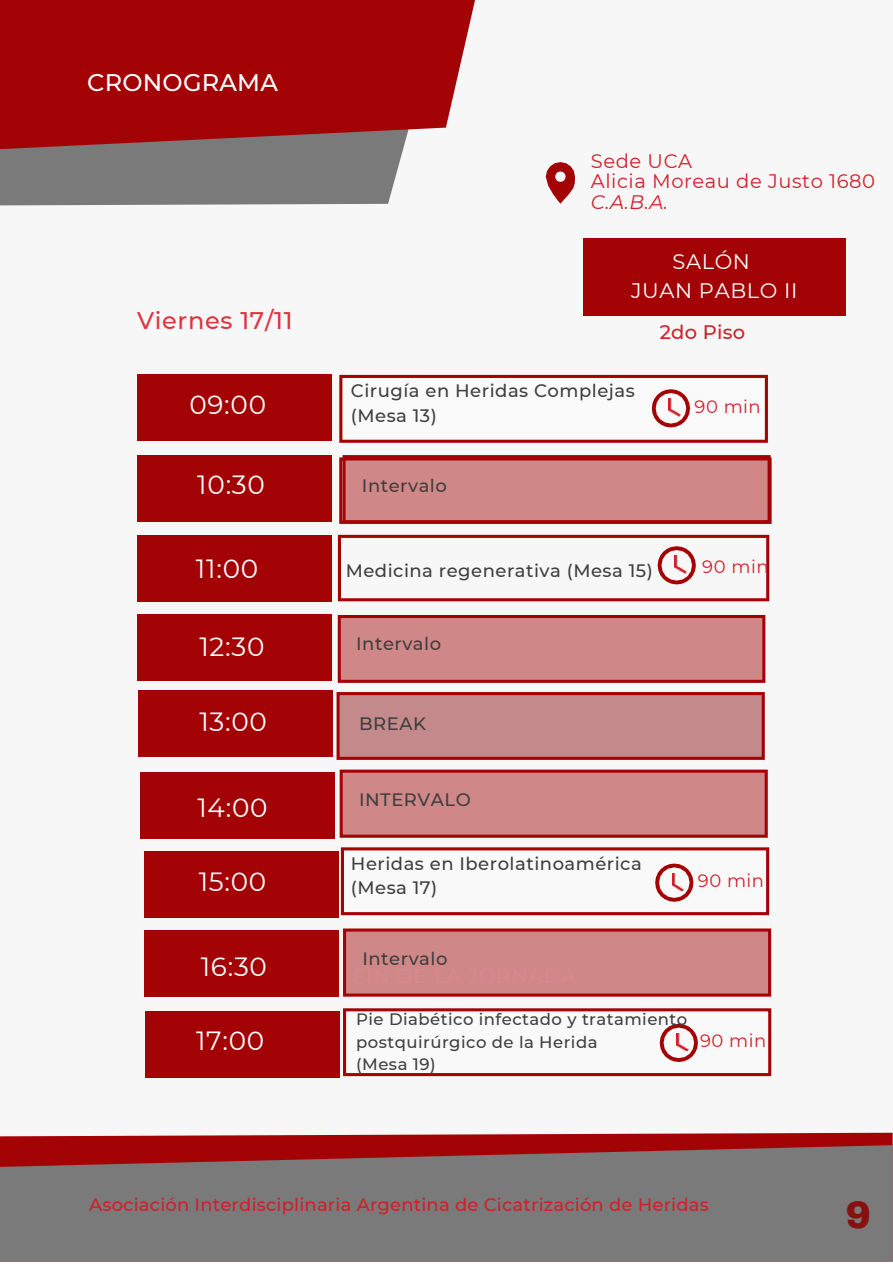
<style>
.page{position:relative;width:893px;height:1264px;background:#fff}
.page>*{position:absolute;margin:0;border:0;box-sizing:border-box;transform-origin:0 0}
.t1{font:900 37.5px "Archivo";color:#891010}
.t2{font:26.25px "Montserrat";letter-spacing:.03em;color:#fff}
.t3{font:500 24px "Montserrat";letter-spacing:.03em;color:#dc353e}
.t4{font:500 24px "Montserrat";letter-spacing:.01em;color:#fefefe}
.t5{font:21px "Montserrat";letter-spacing:.03em;color:#fff}
.t6{font:19.5px "Montserrat";letter-spacing:.03em;color:#d21f2a}
.t7{font:italic 19.5px "Montserrat";color:#d21f2a}
.t8{font:500 19.5px "Montserrat";letter-spacing:.01em;color:#d21f2a}
.t9{font:500 18px/24.8px "Montserrat";letter-spacing:.03em;color:#3f3f3f}
.t10{font:500 18px "Montserrat";letter-spacing:.01em;color:#d21f2a}
.t11{font:18px "Montserrat";letter-spacing:.03em;color:#d21f2a}
.t12{font:500 16.5px/22.5px "Montserrat";letter-spacing:.03em;color:#3f3f3f}
</style>
<div class="page">
<div style="left:0;top:0;width:892px;height:1261px;background:#f7f7f7"></div>
<svg style="left:0;top:1132px;width:892px;height:13px;fill:#a40306"></svg>
<svg style="left:0;top:1145px;width:892px;height:116px;fill:#7a7a7a"></svg>
<div style="left:0;top:149px;width:403px;height:56px;background:#7a7a7a"></div>
<svg style="left:0;top:0;width:475px;height:149px;fill:#a40306"></svg>
<svg style="left:137px;top:374px;width:635px;height:544px"></svg>
<div style="left:583px;top:238px;width:262px;height:78px;background:#a40306"></div>
<svg style="left:545px;top:162px;width:30px;height:42px"></svg>
<div style="left:341px;top:771px;width:425px;height:65px;background:#d08788"></div>
<div style="left:339px;top:769px;width:428px;height:68px;border:3px solid #a40306"></div>
<div style="left:137px;top:374px;width:194px;height:66px;background:#a40306"></div>
<div style="left:140px;top:772px;width:195px;height:66px;background:#a40306"></div>
<div style="left:144px;top:851px;width:194px;height:66px;background:#a40306"></div>
<div style="left:338px;top:693px;width:425px;height:65px;background:#c4898a"></div>
<div style="left:336px;top:692px;width:428px;height:68px;border:3px solid #a40306"></div>
<div style="left:338px;top:535px;width:431px;height:66px;border:3px solid #a40306"></div>
<div style="left:339px;top:616px;width:424px;height:65px;background:#d08788"></div>
<div style="left:338px;top:615px;width:427px;height:68px;border:3px solid #a40306"></div>
<div style="left:344px;top:456px;width:425px;height:65px;background:#d08788"></div>
<div style="left:342px;top:455px;width:428px;height:68px;border:3px solid #a40306"></div>
<div style="left:339px;top:457px;width:432px;height:67px;border:3px solid #a40306"></div>
<div style="left:341px;top:376px;width:425px;height:65px;background:#fff"></div>
<div style="left:339px;top:375px;width:428px;height:68px;border:3px solid #a40306"></div>
<div style="left:137px;top:535px;width:194px;height:66px;background:#a40306"></div>
<div style="left:137px;top:614px;width:194px;height:67px;background:#a40306"></div>
<div style="left:137px;top:456px;width:194px;height:66px;background:#a40306"></div>
<div style="left:145px;top:1011px;width:194px;height:66px;background:#a40306"></div>
<svg style="left:651px;top:389px;width:39px;height:38px"></svg>
<img style="left:669px;top:399px;width:11px;height:17px">
<svg style="left:657px;top:546px;width:38px;height:38px"></svg>
<img style="left:674px;top:556px;width:12px;height:17px">
<div style="left:342px;top:848px;width:425px;height:65px;background:#fdfdfd"></div>
<div style="left:341px;top:847px;width:428px;height:68px;border:3px solid #a40306"></div>
<svg style="left:336px;top:808px;width:432px;height:93px"></svg>
<img style="left:672px;top:873px;width:11px;height:17px">
<div style="left:344px;top:930px;width:425px;height:65px;background:#d08788"></div>
<div style="left:343px;top:928px;width:428px;height:68px;border:3px solid #a40306"></div>
<div style="left:144px;top:930px;width:194px;height:67px;background:#a40306"></div>
<div style="left:344px;top:1009px;width:425px;height:65px;background:#fdfdfd"></div>
<div style="left:343px;top:1008px;width:428px;height:68px;border:3px solid #a40306"></div>
<svg style="left:659px;top:1023px;width:39px;height:38px"></svg>
<img style="left:676px;top:1033px;width:12px;height:17px">
<div style="left:138px;top:690px;width:195px;height:66px;background:#a40306"></div>
<p class="t4" style="left:87px;top:68px;width:192px">CRONOGRAMA</p>
<p class="t3" style="left:137px;top:306px;width:157px">Viernes 17/11</p>
<p class="t2" style="left:189px;top:388px;width:78px">09:00</p>
<p class="t6" style="left:591px;top:149px;width:103px">Sede UCA</p>
<p class="t6" style="left:591px;top:170px;width:285px">Alicia Moreau de Justo 1680</p>
<p class="t7" style="left:591px;top:190px;width:79px">C.A.B.A.</p>
<p class="t5" style="left:672px;top:249px;width:79px">SALÓN</p>
<p class="t5" style="left:631px;top:278px;width:168px">JUAN PABLO II</p>
<p class="t9" style="left:351px;top:378px;width:285px">Cirugía en Heridas Complejas (Mesa 13)</p>
<p class="t8" style="left:659px;top:320px;width:87px">2do Piso</p>
<p class="t11" style="left:694px;top:395px;width:68px">90 min</p>
<p class="t2" style="left:197px;top:469px;width:69px">10:30</p>
<p class="t9" style="left:362px;top:473px;width:86px">Intervalo</p>
<p class="t2" style="left:196px;top:552px;width:64px">11:00</p>
<p class="t9" style="left:345px;top:558px;width:308px">Medicina regenerativa (Mesa 15)</p>
<p class="t11" style="left:702px;top:555px;width:68px">90 min</p>
<p class="t2" style="left:199px;top:630px;width:67px">12:30</p>
<p class="t9" style="left:356px;top:631px;width:86px">Intervalo</p>
<p class="t2" style="left:199px;top:706px;width:69px">13:00</p>
<p class="t2" style="left:197px;top:792px;width:72px">14:00</p>
<p class="t9" style="left:359px;top:711px;width:68px">BREAK</p>
<p class="t9" style="left:359px;top:787px;width:113px">INTERVALO</p>
<p class="t9" style="left:351px;top:850px;width:292px">Heridas en Iberolatinoamérica (Mesa 17)</p>
<p class="t2" style="left:199px;top:865px;width:69px">15:00</p>
<p class="t11" style="left:698px;top:869px;width:68px">90 min</p>
<p class="t2" style="left:201px;top:950px;width:68px">16:30</p>
<p class="t2" style="left:196px;top:1024px;width:70px">17:00</p>
<p class="t9" style="left:362px;top:946px;width:86px">Intervalo</p>
<p class="t12" style="left:356px;top:1008px;width:332px">Pie Diabético infectado y tratamiento postquirúrgico de la Herida</p>
<p class="t12" style="left:356px;top:1053px;width:81px">(Mesa 19)</p>
<p class="t11" style="left:700px;top:1029px;width:68px">90 min</p>
<p class="t10" style="left:89px;top:1193px;width:621px">Asociación Interdisciplinaria Argentina de Cicatrización de Heridas</p>
<p class="t1" style="left:845px;top:1194px;width:26px">9</p>
</div>
